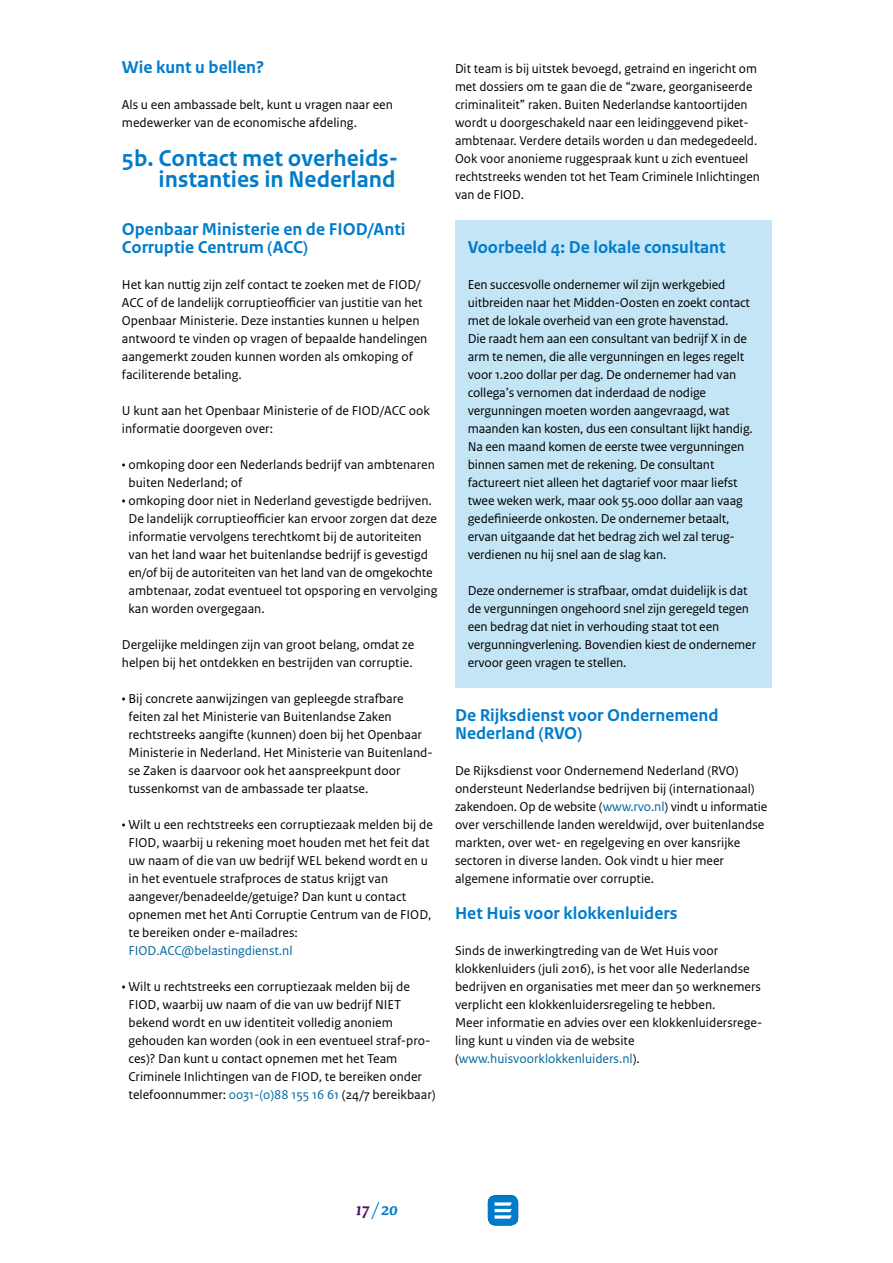
<style>
.page{position:relative;width:893px;height:1263px;background:#fff}
.page>*{position:absolute;margin:0;border:0;box-sizing:border-box;transform-origin:0 0}
.t1{font:700 24px/21px "Rijksoverheid Sans Text";color:#007ccb;text-align:right}
.t2{font:700 18px/18px "Rijksoverheid Sans Text";color:#007ccb}
.t3{font:italic 700 18px "Rijksoverheid Serif";color:#007ccb}
.t4{font:13.5px/18px "Rijksoverheid Sans Text";color:#000}
.t5{font:13.5px "Rijksoverheid Sans Text";color:#00689e}
.s1{color:#00689e}
.s2{color:#4b0c61}
</style>
<div class="page">
<div style="left:455px;top:221px;width:316px;height:467px;background:#c3e5f5"></div>
<div style="left:488px;top:1195px;width:30px;height:30px;background:#007ccb;border-radius:8px"></div>
<svg style="left:494px;top:1202px;width:18px;height:16px"></svg>
<h2 class="t2" style="left:122px;top:59px;width:144px">Wie kunt u bellen?</h2>
<p class="t4" style="left:122px;top:96px;width:273px">Als u een ambassade belt, kunt u vragen naar een medewerker van de economische afdeling.</p>
<h1 class="t1" style="left:122px;top:148px;width:278px">5b. Contact met overheids&shy;instanties in Nederland</h1>
<h2 class="t2" style="left:122px;top:221px;width:285px">Openbaar Ministerie en de FIOD/Anti<br>Corruptie Centrum (ACC)</h2>
<p class="t4" style="left:122px;top:276px;width:307px">Het kan nuttig zijn zelf contact te zoeken met de FIOD/ ACC of de landelijk corruptieofficier van justitie van het Openbaar Ministerie. Deze instanties kunnen u helpen antwoord te vinden op vragen of bepaalde handelingen aangemerkt zouden kunnen worden als omkoping of faciliterende betaling.</p>
<p class="t4" style="left:122px;top:402px;width:309px">U kunt aan het Openbaar Ministerie of de FIOD/ACC ook informatie doorgeven over:</p>
<p class="t4" style="left:129px;top:456px;width:308px;text-indent:-7px">• omkoping door een Nederlands bedrijf van ambtenaren buiten Nederland; of</p>
<p class="t4" style="left:129px;top:492px;width:310px;text-indent:-7px">• omkoping door niet in Nederland gevestigde bedrijven.<br>De landelijk corruptieofficier kan ervoor zorgen dat deze informatie vervolgens terechtkomt bij de autoriteiten van het land waar het buitenlandse bedrijf is gevestigd en/of bij de autoriteiten van het land van de omgekochte ambtenaar, zodat eventueel tot opsporing en vervolging kan worden overgegaan.</p>
<p class="t4" style="left:122px;top:636px;width:294px">Dergelijke meldingen zijn van groot belang, omdat ze helpen bij het ontdekken en bestrijden van corruptie.</p>
<p class="t4" style="left:129px;top:690px;width:306px;text-indent:-7px">• Bij concrete aanwijzingen van gepleegde strafbare feiten zal het Ministerie van Buitenlandse Zaken rechtstreeks aangifte (kunnen) doen bij het Openbaar Ministerie in Nederland. Het Ministerie van Buitenland&shy;se Zaken is daarvoor ook het aanspreekpunt door tussenkomst van de ambassade ter plaatse.</p>
<p class="t4" style="left:129px;top:816px;width:306px;text-indent:-7px">• Wilt u een rechtstreeks een corruptiezaak melden bij de FIOD, waarbij u rekening moet houden met het feit dat uw naam of die van uw bedrijf WEL bekend wordt en u in het eventuele strafproces de status krijgt van aangever/benadeelde/getuige? Dan kunt u contact opnemen met het Anti Corruptie Centrum van de FIOD, te bereiken onder e-mailadres:</p>
<p class="t5" style="left:129px;top:943px;width:166px">FIOD.ACC@belastingdienst.nl</p>
<p class="t4" style="left:129px;top:978px;width:309px;text-indent:-7px">• Wilt u rechtstreeks een corruptiezaak melden bij de FIOD, waarbij uw naam of die van uw bedrijf NIET bekend wordt en uw identiteit volledig anoniem gehouden kan worden (ook in een eventueel straf-pro&shy;ces)? Dan kunt u contact opnemen met het Team Criminele Inlichtingen van de FIOD, te bereiken onder telefoonnummer: <span class="s1">0031-(0)88 155 16 61</span> (24/7 bereikbaar)</p>
<p class="t4" style="left:455px;top:60px;width:306px">Dit team is bij uitstek bevoegd, getraind en ingericht om met dossiers om te gaan die de “zware, georganiseerde criminaliteit” raken. Buiten Nederlandse kantoortijden wordt u doorgeschakeld naar een leidinggevend piket&shy;ambtenaar. Verdere details worden u dan medegedeeld.<br>Ook voor anonieme ruggespraak kunt u zich eventueel rechtstreeks wenden tot het Team Criminele Inlichtingen van de FIOD.</p>
<h2 class="t2" style="left:468px;top:239px;width:259px">Voorbeeld 4: De lokale consultant</h2>
<p class="t4" style="left:468px;top:276px;width:287px">Een succesvolle ondernemer wil zijn werkgebied uitbreiden naar het Midden-Oosten en zoekt contact met de lokale overheid van een grote havenstad.<br>Die raadt hem aan een consultant van bedrijf X in de arm te nemen, die alle vergunningen en leges regelt voor 1.200 dollar per dag. De ondernemer had van collega’s vernomen dat inderdaad de nodige vergunningen moeten worden aangevraagd, wat maanden kan kosten, dus een consultant lijkt handig.<br>Na een maand komen de eerste twee vergunningen binnen samen met de rekening. De consultant factureert niet alleen het dagtarief voor maar liefst twee weken werk, maar ook 55.000 dollar aan vaag gedefinieerde onkosten. De ondernemer betaalt, ervan uitgaande dat het bedrag zich wel zal terug&shy;verdienen nu hij snel aan de slag kan.</p>
<p class="t4" style="left:468px;top:582px;width:290px">Deze ondernemer is strafbaar, omdat duidelijk is dat de vergunningen ongehoord snel zijn geregeld tegen een bedrag dat niet in verhouding staat tot een vergunningverlening. Bovendien kiest de ondernemer ervoor geen vragen te stellen.</p>
<h2 class="t2" style="left:455px;top:707px;width:265px">De Rijksdienst voor Ondernemend<br>Nederland (RVO)</h2>
<p class="t4" style="left:455px;top:762px;width:314px">De Rijksdienst voor Ondernemend Nederland (RVO) ondersteunt Nederlandse bedrijven bij (internationaal) zakendoen. Op de website (<span class="s1">www.rvo.nl</span>) vindt u informatie over verschillende landen wereldwijd, over buitenlandse markten, over wet- en regelgeving en over kansrijke sectoren in diverse landen. Ook vindt u hier meer algemene informatie over corruptie.</p>
<h2 class="t2" style="left:455px;top:905px;width:224px">Het Huis voor klokkenluiders</h2>
<p class="t4" style="left:455px;top:942px;width:309px">Sinds de inwerkingtreding van de Wet Huis voor klokkenluiders (juli 2016), is het voor alle Nederlandse bedrijven en organisaties met meer dan 50 werknemers verplicht een klokkenluidersregeling te hebben.<br>Meer informatie en advies over een klokkenluidersrege&shy;ling kunt u vinden via de website (<span class="s1">www.huisvoorklokkenluiders.nl</span>).</p>
<h2 class="t3" style="left:356px;top:1198px;width:43px"><span class="s2">17</span> / 20</h2>
</div>
